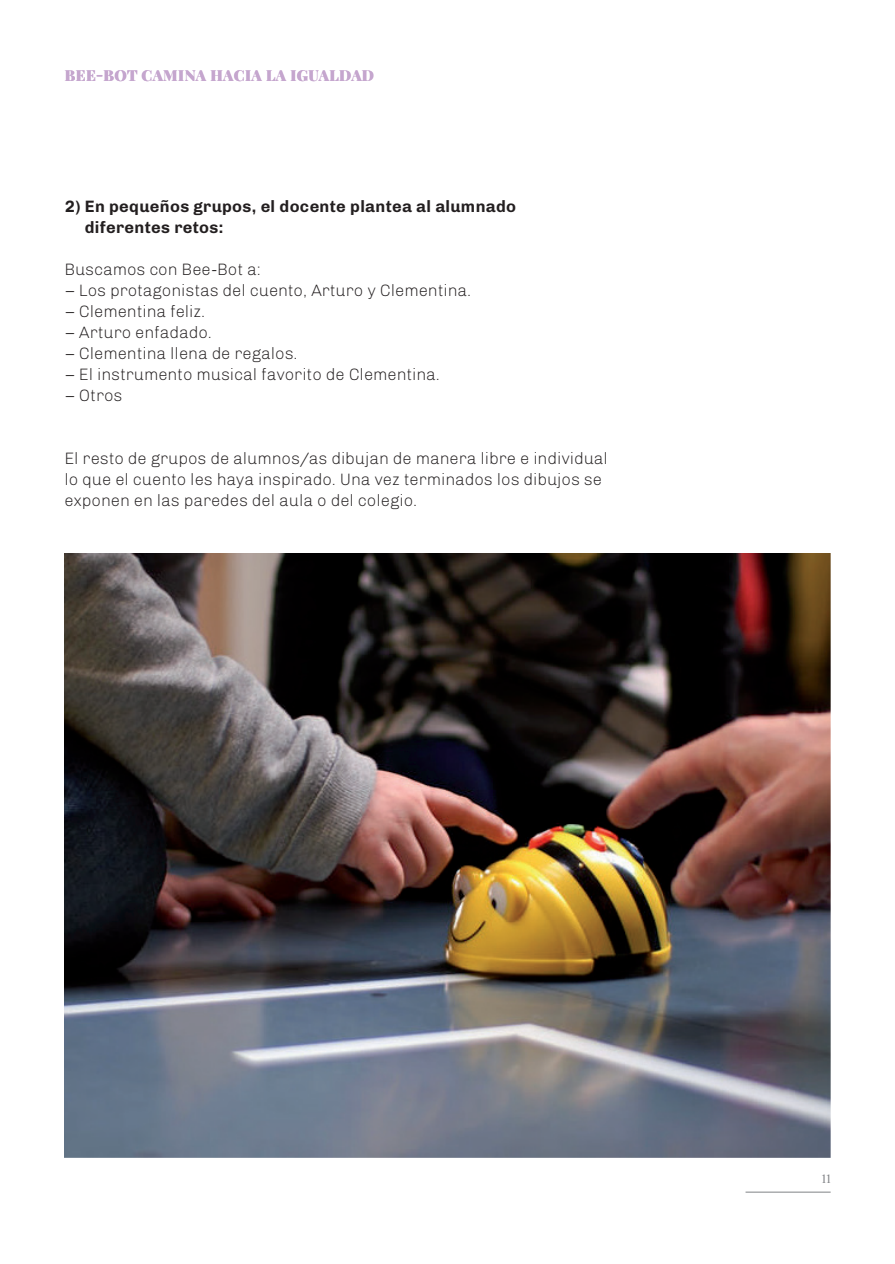
<style>
.page{position:relative;width:895px;height:1264px;background:#fff}
.page>*{position:absolute;margin:0;border:0;box-sizing:border-box;transform-origin:0 0}
.t1{font:300 16.5px/21px "Chivo";color:#231f20}
.t2{font:700 16.5px/21px "Chivo";letter-spacing:.02em;color:#231f20}
.t3{font:900 15px "Playfair Display";color:#c5a6ce}
.t4{font:12px "Playfair Display";color:#808285}
</style>
<div class="page">
<img style="left:64px;top:553px;width:767px;height:640px">
<hr style="left:745px;top:1191px;width:85px;height:1px;background:#808285">
<p class="t3" style="left:65px;top:66px;width:51px">BEEE-BOT</p>
<p class="t3" style="left:141px;top:66px;width:101px">CAMINAINA HAACIAAACIA</p>
<p class="t3" style="left:266px;top:66px;width:42px">LA ADIGUALDAD ADIGUALDAD</p>
<p class="t2" style="left:85px;top:196px;width:433px;text-indent:-20px">2) En pequeños grupos, el docente plantea al alumnado diferentes retos:</p>
<p class="t1" style="left:65px;top:259px;width:198px">Buscamos con Bee-Bot a:</p>
<p class="t1" style="left:65px;top:280px;width:408px">– Los protagonistas del cuento, Arturo y Clementina.</p>
<p class="t1" style="left:65px;top:301px;width:142px">– Clementina feliz.</p>
<p class="t1" style="left:65px;top:322px;width:149px">– Arturo enfadado.</p>
<p class="t1" style="left:65px;top:343px;width:234px">– Clementina llena de regalos.</p>
<p class="t1" style="left:65px;top:364px;width:377px">– El instrumento musical favorito de Clementina.</p>
<p class="t1" style="left:65px;top:385px;width:60px">– Otros</p>
<p class="t1" style="left:65px;top:448px;width:545px">El resto de grupos de alumnos/as dibujan de manera libre e individual lo que el cuento les haya inspirado. Una vez terminados los dibujos se exponen en las paredes del aula o del colegio.</p>
<p class="t4" style="left:821px;top:1171px;width:10px">11</p>
</div>
